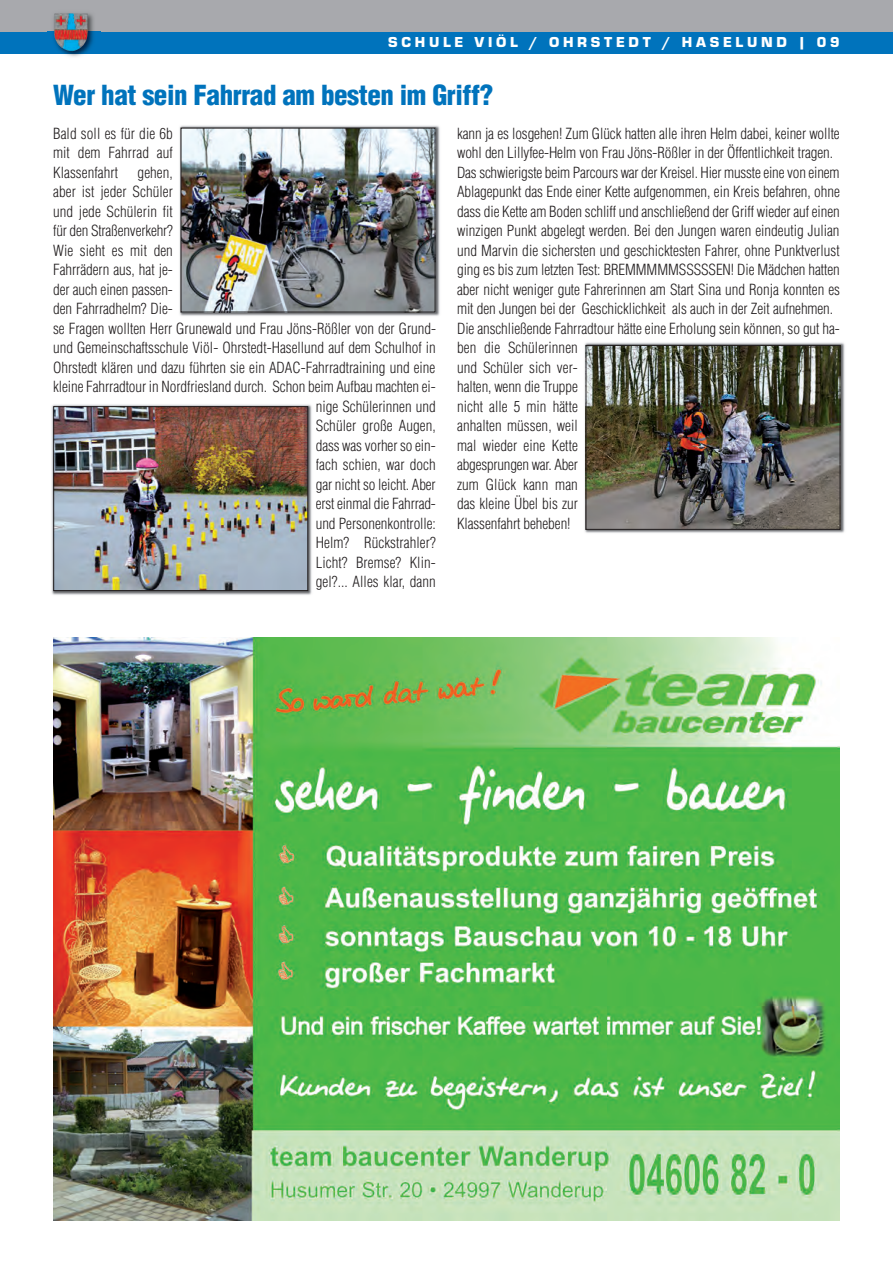
<style>
.page{position:relative;width:893px;height:1263px;background:#fff}
.page>*{position:absolute;margin:0;border:0;box-sizing:border-box;transform-origin:0 0}
.t1{font:900 condensed 27px "Helvetica";letter-spacing:-.015em;color:#0073bc}
.t2{font:300 condensed 15px/19.5px "Helvetica";letter-spacing:-.005em;color:#231f20;text-align:justify}
.t3{font:15px "Eurostile T Blac";letter-spacing:.25em;color:#fff}
</style>
<div class="page">
<div style="left:0;top:0;width:893px;height:43px;background:#a8a9ad"></div>
<div style="left:0;top:32px;width:893px;height:21px;background:#0073bc"></div>
<img style="left:48px;top:13px;width:52px;height:44px">
<img style="left:54px;top:13px;width:34px;height:38px">
<img style="left:53px;top:637px;width:786px;height:583px">
<img style="left:179px;top:125px;width:261px;height:191px">
<img style="left:182px;top:130px;width:252px;height:181px">
<div style="left:180px;top:128px;width:256px;height:185px;border:1px solid #231f20"></div>
<img style="left:584px;top:342px;width:261px;height:191px">
<img style="left:587px;top:347px;width:252px;height:181px">
<div style="left:585px;top:345px;width:256px;height:185px;border:1px solid #231f20"></div>
<img style="left:51px;top:404px;width:261px;height:191px">
<img style="left:55px;top:408px;width:251px;height:181px">
<div style="left:53px;top:406px;width:255px;height:185px;border:1px solid #231f20"></div>
<p class="t3" style="left:388px;top:33px;width:453px">SCHULE VIÖL / OHRSTEDT / HASELUND | 09</p>
<h1 class="t1" style="left:53px;top:80px;width:442px">Wer hat sein Fahrrad am besten im Griff?</h1>
<p class="t2" style="left:53px;top:124px;width:121px">Bald soll es für die 6b mit dem Fahrrad auf Klassenfahrt</p>
<p class="t2" style="left:138px;top:163px;width:37px">gehen,</p>
<p class="t2" style="left:53px;top:182px;width:121px">aber ist jeder Schüler</p>
<p class="t2" style="left:53px;top:202px;width:121px">und jede Schülerin fit</p>
<p class="t2" style="left:53px;top:221px;width:121px">für den Straßenverkehr?</p>
<p class="t2" style="left:53px;top:241px;width:121px">Wie sieht es mit den</p>
<p class="t2" style="left:53px;top:260px;width:121px">Fahrrädern aus, hat je-</p>
<p class="t2" style="left:53px;top:280px;width:121px">der auch einen passen-</p>
<p class="t2" style="left:53px;top:299px;width:121px">den Fahrradhelm? Die-</p>
<p class="t2" style="left:53px;top:319px;width:384px">se Fragen wollten Herr Grunewald und Frau Jöns-Rößler von der Grund-</p>
<p class="t2" style="left:53px;top:338px;width:384px">und Gemeinschaftsschule Viöl- Ohrstedt-Hasellund auf dem Schulhof in</p>
<p class="t2" style="left:53px;top:358px;width:384px">Ohrstedt klären und dazu führten sie ein ADAC-Fahrradtraining und eine</p>
<p class="t2" style="left:53px;top:377px;width:384px">kleine Fahrradtour in Nordfriesland durch. Schon beim Aufbau machten ei-</p>
<p class="t2" style="left:316px;top:397px;width:122px">nige Schülerinnen und</p>
<p class="t2" style="left:316px;top:416px;width:122px">Schüler große Augen,</p>
<p class="t2" style="left:316px;top:436px;width:121px">dass was vorher so ein-</p>
<p class="t2" style="left:316px;top:455px;width:122px">fach schien, war doch</p>
<p class="t2" style="left:316px;top:475px;width:122px">gar nicht so leicht. Aber</p>
<p class="t2" style="left:316px;top:494px;width:122px">erst einmal die Fahrrad-</p>
<p class="t2" style="left:316px;top:514px;width:122px">und Personenkontrolle:</p>
<p class="t2" style="left:316px;top:533px;width:122px">Helm? Rückstrahler?</p>
<p class="t2" style="left:316px;top:553px;width:121px">Licht? Bremse? Klin-</p>
<p class="t2" style="left:316px;top:572px;width:122px">gel?... Alles klar, dann</p>
<p class="t2" style="left:457px;top:124px;width:384px;text-align:left">kann ja es losgehen! Zum Glück hatten alle ihren Helm dabei, keiner wollte wohl den Lillyfee-Helm von Frau Jöns-Rößler in der Öffentlichkeit tragen.<br>Das schwierigste beim Parcours war der Kreisel. Hier musste eine von einem Ablagepunkt das Ende einer Kette aufgenommen, ein Kreis befahren, ohne dass die Kette am Boden schliff und anschließend der Griff wieder auf einen winzigen Punkt abgelegt werden. Bei den Jungen waren eindeutig Julian und Marvin die sichersten und geschicktesten Fahrer, ohne Punktverlust ging es bis zum letzten Test: BREMMMMMSSSSSEN! Die Mädchen hatten aber nicht weniger gute Fahrerinnen am Start Sina und Ronja konnten es mit den Jungen bei der Geschicklichkeit als auch in der Zeit aufnehmen.<br>Die anschließende Fahrradtour hätte eine Erholung sein können, so gut ha&shy;ben die Schülerinnen<br>und Schüler sich ver-<br>halten, wenn die Truppe<br>nicht alle 5 min hätte<br>anhalten müssen, weil<br>mal wieder eine Kette<br>abgesprungen war. Aber<br>zum Glück kann man<br>das kleine Übel bis zur<br>Klassenfahrt beheben!</p>
</div>
